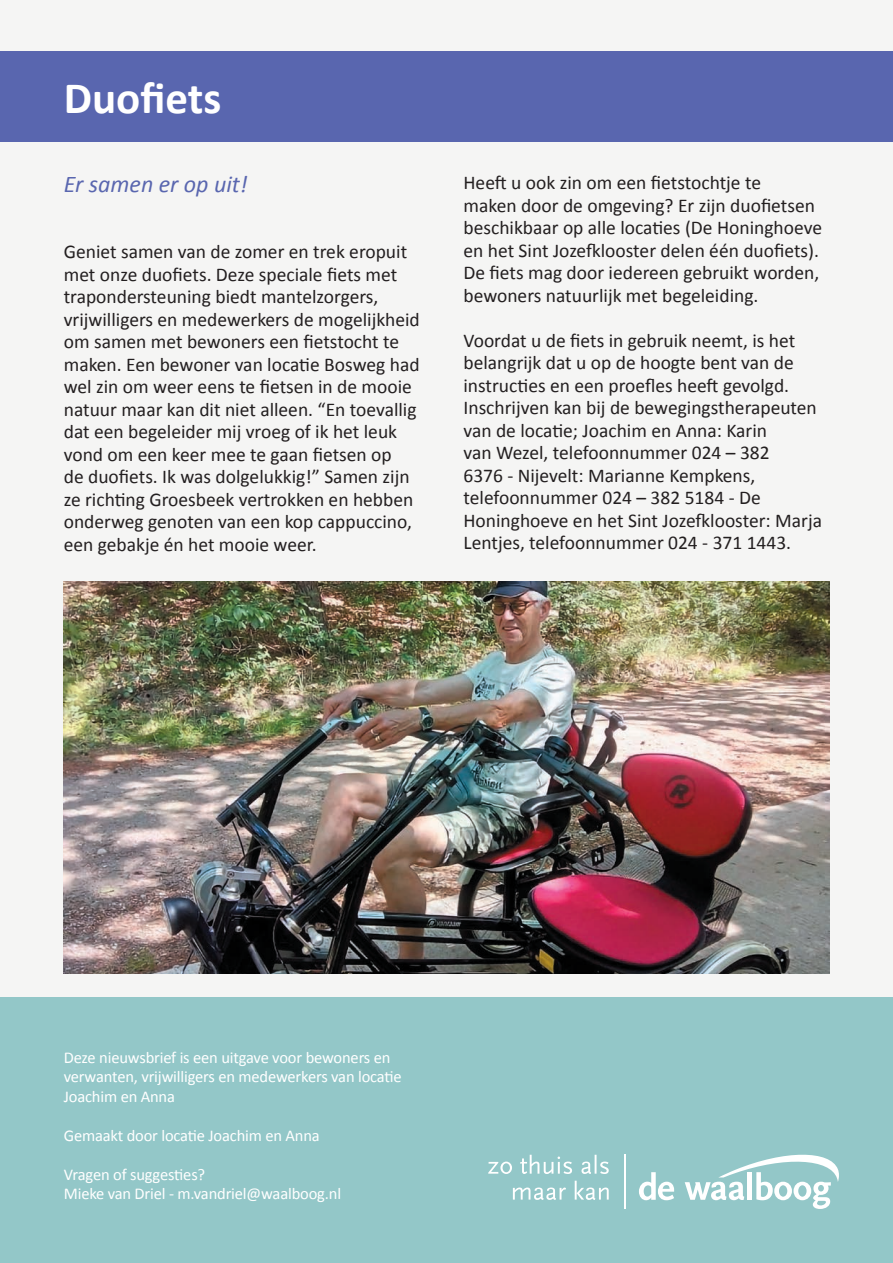
<style>
.page{position:relative;width:893px;height:1263px;background:#f5f5f4}
.page>*{position:absolute;margin:0;border:0;box-sizing:border-box;transform-origin:0 0}
.t1{font:700 45px "Calibri";color:#fff}
.t2{font:italic 24px "Calibri";color:#5966af}
.t3{font:19.5px/22.5px "Calibri";color:#231f20}
.t4{font:16.5px/19.5px "Calibri";letter-spacing:-.01em;color:#fff}
</style>
<div class="page">
<div style="left:0;top:997px;width:893px;height:266px;background:#93c7c8"></div>
<svg style="left:639px;top:1172px;width:35px;height:28px"></svg>
<svg style="left:685px;top:1154px;width:154px;height:55px"></svg>
<svg style="left:513px;top:1181px;width:96px;height:19px"></svg>
<svg style="left:488px;top:1155px;width:121px;height:19px"></svg>
<hr style="left:624px;top:1155px;width:2px;height:54px;background:#fff">
<div style="left:0;top:51px;width:893px;height:90px;background:#5966af"></div>
<img style="left:64px;top:581px;width:765px;height:392px">
<h1 class="t1" style="left:64px;top:66px;width:159px">Duofiets</h1>
<p class="t2" style="left:64px;top:168px;width:185px">Er samen er op uit!</p>
<p class="t3" style="left:64px;top:240px;width:358px">Geniet samen van de zomer en trek eropuit met onze duofiets. Deze speciale fiets met trapondersteuning biedt mantelzorgers, vrijwilligers en medewerkers de mogelijkheid om samen met bewoners een fietstocht te maken. Een bewoner van locatie Bosweg had wel zin om weer eens te fietsen in de mooie natuur maar kan dit niet alleen. “En toevallig dat een begeleider mij vroeg of ik het leuk vond om een keer mee te gaan fietsen op<br>de duofiets. Ik was dolgelukkig!” Samen zijn ze richting Groesbeek vertrokken en hebben onderweg genoten van een kop cappuccino, een gebakje én het mooie weer.</p>
<p class="t3" style="left:463px;top:171px;width:360px">Heeft u ook zin om een fietstochtje te<br>maken door de omgeving? Er zijn duofietsen beschikbaar op alle locaties (De Honinghoeve en het Sint Jozefklooster delen één duofiets).<br>De fiets mag door iedereen gebruikt worden, bewoners natuurlijk met begeleiding.</p>
<p class="t3" style="left:463px;top:328px;width:360px">Voordat u de fiets in gebruik neemt, is het belangrijk dat u op de hoogte bent van de instructies en een proefles heeft gevolgd.<br>Inschrijven kan bij de bewegingstherapeuten van de locatie; Joachim en Anna: Karin<br>van Wezel, telefoonnummer 024 – 382<br>6376 - Nijevelt: Marianne Kempkens, telefoonnummer 024 – 382 5184 - De Honinghoeve en het Sint Jozefklooster: Marja Lentjes, telefoonnummer 024 - 371 1443.</p>
<p class="t4" style="left:64px;top:1047px;width:339px">Deze nieuwsbrief is een uitgave voor bewoners en verwanten, vrijwilligers en medewerkers van locatie<br>Joachim en Anna</p>
<p class="t4" style="left:64px;top:1125px;width:258px">Gemaakt door locatie Joachim en Anna</p>
<p class="t4" style="left:64px;top:1164px;width:279px">Vragen of suggesties?<br>Mieke van Driel - m.vandriel@waalboog.nl</p>
</div>
